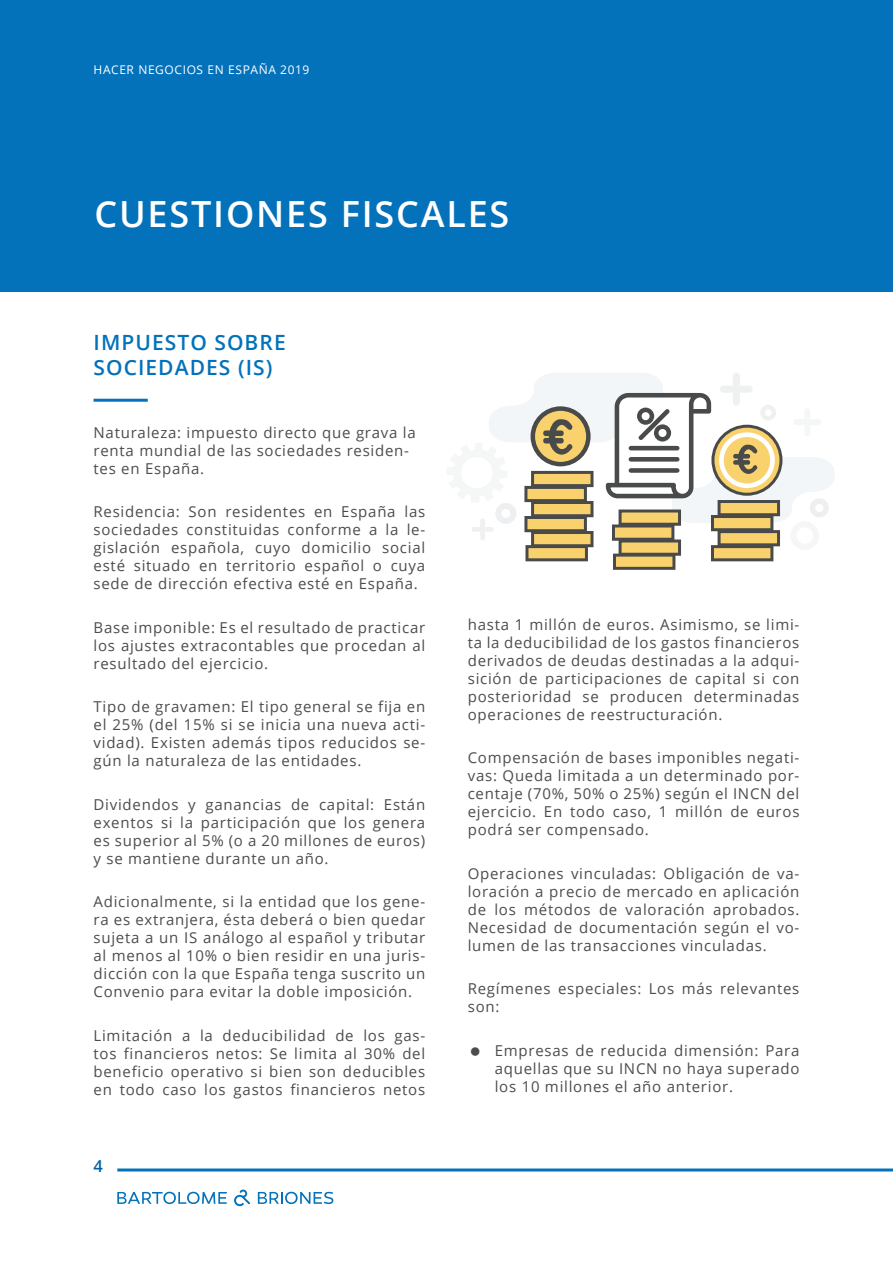
<style>
.page{position:relative;width:893px;height:1263px;background:#fff}
.page>*{position:absolute;margin:0;border:0;box-sizing:border-box;transform-origin:0 0}
.t1{font:600 36px "Open Sans";letter-spacing:.05em;color:#fff}
.t2{font:600 21px/25.2px "Open Sans";letter-spacing:.05em;color:#0372bb}
.t3{font:600 16.5px "Open Sans";color:#0163a7}
.t4{font:15px/18px "Open Sans";letter-spacing:.05em;color:#4b4c4d;text-align:justify}
.t5{font:12px "Open Sans";letter-spacing:.05em;color:#fff}
</style>
<div class="page">
<hr style="left:117px;top:1168px;width:776px;height:3px;background:#0372bb">
<svg style="left:117px;top:1192px;width:110px;height:12px"></svg>
<svg style="left:258px;top:1192px;width:75px;height:12px"></svg>
<svg style="left:234px;top:1189px;width:16px;height:17px"></svg>
<hr style="left:94px;top:399px;width:54px;height:3px;background:#0372bb">
<div style="left:0;top:0;width:893px;height:291px;background:#0372bb"></div>
<svg style="left:472px;top:373px;width:362px;height:197px"></svg>
<p class="t5" style="left:94px;top:62px;width:217px">HACER NEGOCIOS EN ESPAÑA 2019</p>
<h1 class="t1" style="left:94px;top:189px;width:416px">CUESTIONES FISCALES</h1>
<h2 class="t2" style="left:94px;top:329px;width:194px">IMPUESTO SOBRE<br>SOCIEDADES (IS)</h2>
<p class="t4" style="left:94px;top:423px;width:324px;text-align:left">Naturaleza: impuesto directo que grava la renta mundial de las sociedades residen&shy;tes en España.</p>
<p class="t4" style="left:94px;top:502px;width:333px">Residencia: Son residentes en España las sociedades constituidas conforme a la le&shy;gislación española, cuyo domicilio social esté situado en territorio español o cuya sede de dirección efectiva esté en España.</p>
<p class="t4" style="left:94px;top:618px;width:333px">Base imponible: Es el resultado de practicar los ajustes extracontables que procedan al resultado del ejercicio.</p>
<p class="t4" style="left:94px;top:697px;width:333px">Tipo de gravamen: El tipo general se fija en el 25% (del 15% si se inicia una nueva acti&shy;vidad). Existen además tipos reducidos se&shy;gún la naturaleza de las entidades.</p>
<p class="t4" style="left:94px;top:795px;width:333px">Dividendos y ganancias de capital: Están exentos si la participación que los genera es superior al 5% (o a 20 millones de euros) y se mantiene durante un año.</p>
<p class="t4" style="left:94px;top:892px;width:333px">Adicionalmente, si la entidad que los gene&shy;ra es extranjera, ésta deberá o bien quedar sujeta a un IS análogo al español y tributar al menos al 10% o bien residir en una juris&shy;dicción con la que España tenga suscrito un Convenio para evitar la doble imposición.</p>
<p class="t4" style="left:94px;top:1026px;width:333px">Limitación a la deducibilidad de los gas&shy;tos financieros netos: Se limita al 30% del beneficio operativo si bien son deducibles en todo caso los gastos financieros netos</p>
<p class="t3" style="left:94px;top:1154px;width:11px">4</p>
<p class="t4" style="left:468px;top:615px;width:333px">hasta 1 millón de euros. Asimismo, se limi&shy;ta la deducibilidad de los gastos financieros derivados de deudas destinadas a la adqui&shy;sición de participaciones de capital si con posterioridad se producen determinadas operaciones de reestructuración.</p>
<p class="t4" style="left:468px;top:748px;width:333px">Compensación de bases imponibles negati&shy;vas: Queda limitada a un determinado por&shy;centaje (70%, 50% o 25%) según el INCN del ejercicio. En todo caso, 1 millón de euros podrá ser compensado.</p>
<p class="t4" style="left:468px;top:864px;width:333px">Operaciones vinculadas: Obligación de va&shy;loración a precio de mercado en aplicación de los métodos de valoración aprobados.<br>Necesidad de documentación según el vo&shy;lumen de las transacciones vinculadas.</p>
<p class="t4" style="left:468px;top:979px;width:333px">Regímenes especiales: Los más relevantes son:</p>
<p class="t4" style="left:495px;top:1041px;width:306px">Empresas de reducida dimensión: Para aquellas que su INCN no haya superado los 10 millones el año anterior.</p>
</div>
